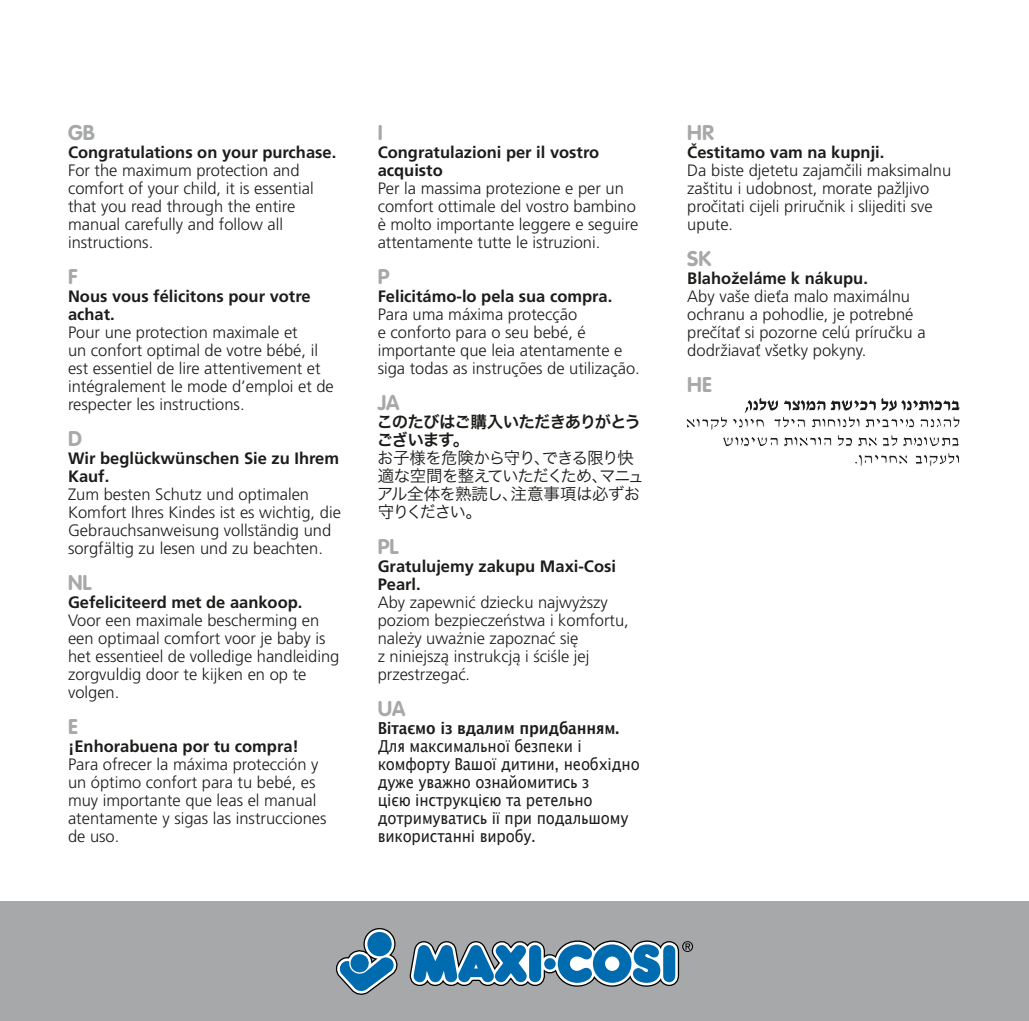
<style>
.page{position:relative;width:1029px;height:1021px;background:#fff}
.page>*{position:absolute;margin:0;border:0;box-sizing:border-box;transform-origin:0 0}
.t1{font:700 21px "VAG Rounded";color:#a7a8a9}
.t2{font:300 16.5px/18px "Frutiger CE";color:#1c1c1a}
.t3{font:700 16.5px/18px "Frutiger CE";color:#1c1c1a}
.t4{font:16.5px/18px "Lucida Grande";letter-spacing:-.01em;color:#1c1c1a;scale:.9 1}
.t5{font:16.5px/18px "Hira Kaku Pro W3 90 pv RKSJ H";letter-spacing:-.055em;color:#1c1c1a}
.t6{font:700 16.5px "Lucida Grande";letter-spacing:-.01em;color:#1c1c1a;scale:.9 1}
.t7{font:16.5px/18px "Hira Kaku Pro W6 90 pv RKSJ H";letter-spacing:-.06em;color:#1c1c1a}
</style>
<div class="page">
<div style="left:0;top:901px;width:1029px;height:119px;background:#a7a8a9"></div>
<svg style="left:686px;top:398px;width:274px;height:68px"></svg>
<div style="left:363px;top:928px;width:33px;height:32px;border:8px solid #000;border-radius:50%"></div>
<div style="left:365px;top:929px;width:29px;height:29px;border:5px solid #fff;border-radius:50%"></div>
<svg style="left:335px;top:931px;width:358px;height:64px"></svg>
<p class="t1" style="left:68px;top:124px;width:28px">GB</p>
<p class="t3" style="left:68px;top:143px;width:270px">Congratulations on your purchase.</p>
<p class="t2" style="left:68px;top:161px;width:247px">For the maximum protection and comfort of your child, it is essential that you read through the entire manual carefully and follow all instructions.</p>
<p class="t1" style="left:68px;top:268px;width:11px">F</p>
<p class="t3" style="left:68px;top:287px;width:244px">Nous vous félicitons pour votre achat.</p>
<p class="t2" style="left:68px;top:323px;width:267px">Pour une protection maximale et<br>un confort optimal de votre bébé, il est essentiel de lire attentivement et intégralement le mode d’emploi et de respecter les instructions.</p>
<p class="t1" style="left:68px;top:430px;width:16px">D</p>
<p class="t3" style="left:68px;top:449px;width:273px">Wir beglückwünschen Sie zu Ihrem<br>Kauf.</p>
<p class="t2" style="left:68px;top:485px;width:274px">Zum besten Schutz und optimalen Komfort Ihres Kindes ist es wichtig, die Gebrauchsanweisung vollständig und sorgfältig zu lesen und zu beachten.</p>
<p class="t1" style="left:68px;top:574px;width:25px">NL</p>
<p class="t3" style="left:68px;top:593px;width:236px">Gefeliciteerd met de aankoop.</p>
<p class="t2" style="left:68px;top:611px;width:273px">Voor een maximale bescherming en een optimaal comfort voor je baby is het essentieel de volledige handleiding zorgvuldig door te kijken en op te volgen.</p>
<p class="t1" style="left:68px;top:718px;width:11px">E</p>
<p class="t3" style="left:68px;top:737px;width:233px">¡Enhorabuena por tu compra!</p>
<p class="t2" style="left:68px;top:755px;width:260px">Para ofrecer la máxima protección y un óptimo confort para tu bebé, es muy importante que leas el manual atentamente y sigas las instrucciones de uso.</p>
<p class="t1" style="left:378px;top:124px;width:7px">I</p>
<p class="t3" style="left:378px;top:143px;width:223px">Congratulazioni per il vostro acquisto</p>
<p class="t2" style="left:378px;top:179px;width:262px">Per la massima protezione e per un comfort ottimale del vostro bambino è molto importante leggere e seguire attentamente tutte le istruzioni.</p>
<p class="t1" style="left:378px;top:268px;width:13px">P</p>
<p class="t3" style="left:378px;top:287px;width:236px">Felicitámo-lo pela sua compra.</p>
<p class="t2" style="left:378px;top:305px;width:264px">Para uma máxima protecção<br>e conforto para o seu bebé, é importante que leia atentamente e siga todas as instruções de utilização.</p>
<p class="t1" style="left:378px;top:394px;width:23px">JA</p>
<p class="t7" style="left:377px;top:412px;width:266px">このたびはご購入いただきありがとうございます。</p>
<p class="t5" style="left:377px;top:447px;width:269px">お子様を危険から守り、できる限り快適な空間を整えていただくため、マニュアル全体を熟読し、注意事項は必ずお守りください。</p>
<p class="t1" style="left:378px;top:538px;width:22px">PL</p>
<p class="t3" style="left:378px;top:557px;width:240px">Gratulujemy zakupu Maxi-Cosi<br>Pearl.</p>
<p class="t2" style="left:378px;top:593px;width:253px">Aby zapewnić dziecku najwyższy poziom bezpieczeństwa i komfortu, należy uważnie zapoznać się<br>z niniejszą instrukcją i ściśle jej przestrzegać.</p>
<p class="t1" style="left:378px;top:700px;width:29px">UA</p>
<p class="t6" style="left:378px;top:714px;width:270px">Вітаємо із вдалим придбанням.</p>
<p class="t4" style="left:378px;top:737px;width:293px">Для максимальної безпеки і комфорту Вашої дитини, необхідно дуже уважно ознайомитись з<br>цією інструкцією та ретельно дотримуватись ії при подальшому використанні виробу.</p>
<p class="t1" style="left:687px;top:124px;width:28px">HR</p>
<p class="t3" style="left:687px;top:143px;width:199px">Čestitamo vam na kupnji.</p>
<p class="t2" style="left:687px;top:161px;width:265px">Da biste djetetu zajamčili maksimalnu zaštitu i udobnost, morate pažljivo pročitati cijeli priručnik i slijediti sve upute.</p>
<p class="t1" style="left:687px;top:250px;width:26px">SK</p>
<p class="t3" style="left:687px;top:269px;width:182px">Blahoželáme k nákupu.</p>
<p class="t2" style="left:687px;top:287px;width:240px">Aby vaše dieťa malo maximálnu ochranu a pohodlie, je potrebné prečítať si pozorne celú príručku a dodržiavať všetky pokyny.</p>
<p class="t1" style="left:687px;top:376px;width:26px">HE</p>
</div>
